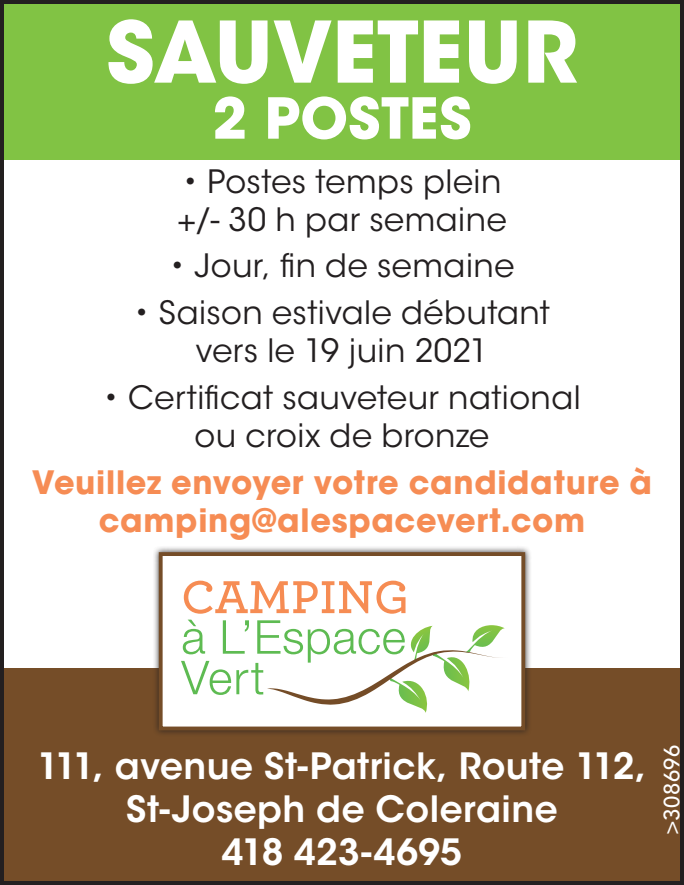
<style>
.page{position:relative;width:684px;height:885px;background:#fff}
.page>*{position:absolute;margin:0;border:0;box-sizing:border-box;transform-origin:0 0}
.t1{font:700 84px "ITC Avant Garde Std";letter-spacing:-.01em;color:#fff}
.t2{font:700 56px "ITC Avant Garde Std";letter-spacing:.005em;color:#fff}
.t3{font:600 36px/43.2px "ITC Avant Garde Std";letter-spacing:.01em;color:#fff;text-align:center}
.t4{font:32px/38.4px "ITC Avant Garde Std";letter-spacing:.015em;color:#231f20;text-align:center}
.t5{font:700 32px/38.4px "ITC Avant Garde Std";letter-spacing:.02em;color:#f68c54;text-align:center}
.t6{font:500 22px "Avenir LT Std";letter-spacing:.03em;color:#fff}
</style>
<div class="page">
<div style="left:0;top:0;width:684px;height:159px;background:#81c344"></div>
<div style="left:0;top:668px;width:684px;height:217px;background:#754d28"></div>
<div style="left:152px;top:545px;width:379px;height:191px;background:#231f20;opacity:.8"></div>
<div style="left:161px;top:554px;width:362px;height:174px;background:#fff"></div>
<svg style="left:184px;top:580px;width:222px;height:33px"></svg>
<svg style="left:181px;top:619px;width:324px;height:94px"></svg>
<div style="left:159px;top:552px;width:366px;height:178px;border:4px solid #754d28"></div>
<div style="left:0;top:0;width:684px;height:885px;border:4px solid #231f20"></div>
<h1 class="t1" style="left:106px;top:-3px;width:473px">SAUVETEUR</h1>
<h2 class="t2" style="left:212px;top:82px;width:261px">2 POSTES</h2>
<p class="t4" style="left:177px;top:162px;width:331px;text-align:left">• Postes temps plein +/- 30 h par semaine</p>
<p class="t4" style="left:169px;top:247px;width:347px">• Jour, fin de semaine</p>
<p class="t4" style="left:134px;top:293px;width:418px">• Saison estivale débutant vers le 19 juin 2021</p>
<p class="t4" style="left:103px;top:378px;width:479px">• Certificat sauveteur national ou croix de bronze</p>
<p class="t5" style="left:32px;top:462px;width:622px">Veuillez envoyer votre candidature à camping@alespacevert.com</p>
<p class="t3" style="left:37px;top:743px;width:611px">111, avenue St-Patrick, Route 112,<br>St-Joseph de Coleraine<br>418 423-4695</p>
<p class="t6" style="left:659px;top:835px;width:92px;rotate:-90deg">&gt;308696</p>
</div>
